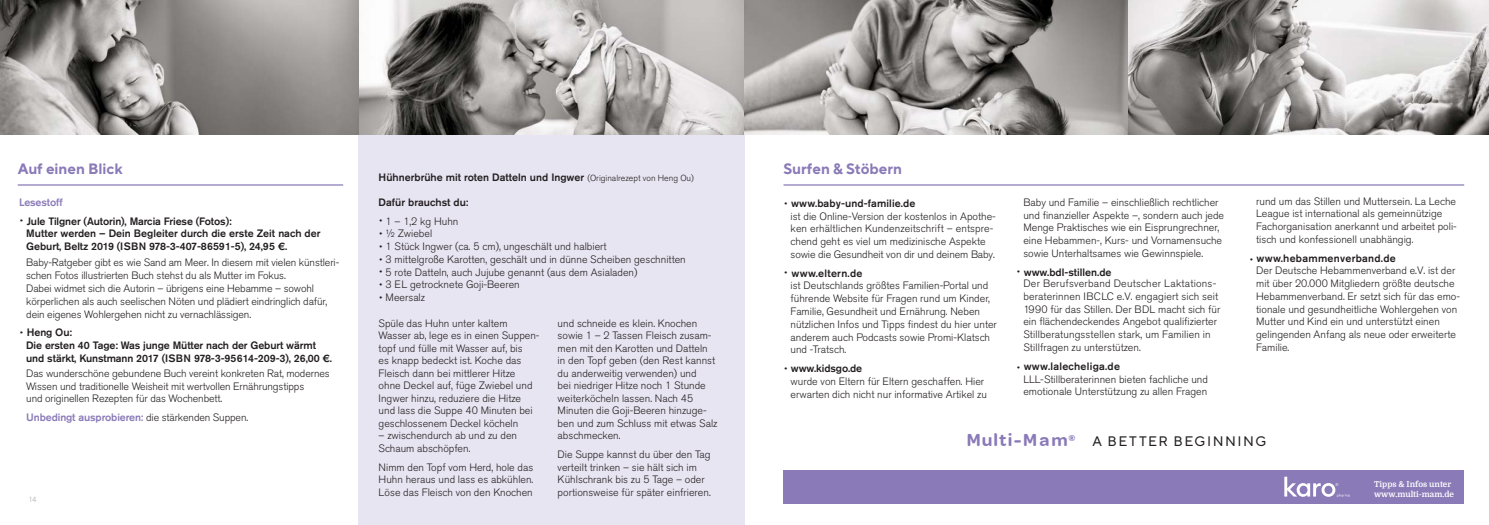
<style>
.page{position:relative;width:1489px;height:525px;background:#fff}
.page>*{position:absolute;margin:0;border:0;box-sizing:border-box;transform-origin:0 0}
.t1{font:700 15px "TT Norms Pro";color:#8a7ab8}
.t2{font:13.75px "TT Norms Pro";letter-spacing:.11em;color:#231f20}
.t3{font:300 10.62px/12.8px "Akzidenz Grotesk Std";color:#231f20}
.t4{font:500 10.62px/12.8px "Akzidenz Grotesk Std";letter-spacing:-.01em;color:#231f20}
.t5{font:300 10.62px/11.5px "Akzidenz Grotesk Std";letter-spacing:.02em;color:#231f20}
.t6{font:500 10.62px "Akzidenz Grotesk Std";letter-spacing:-.01em;color:#8a7ab8}
.t7{font:8.12px/9.8px "Domine";color:#fff}
.t8{font:300 7.5px "Akzidenz Grotesk Std";color:#a8a9ad}
.s1{font-weight:300;font-size:8.75px}
.s2{font-family:"TT Norms Pro";font-weight:400}
.s3{font-weight:500}
.s4{font-weight:300;color:#231f20}
.s5{font-family:"Omnes";font-weight:600;font-size:18.38px;color:#8a7ab8}
</style>
<div class="page">
<div style="left:358px;top:135px;width:386px;height:389px;background:#e8e5f2"></div>
<div style="left:783px;top:470px;width:680px;height:33px;background:#8a7ab8"></div>
<svg style="left:1284px;top:476px;width:65px;height:21px"></svg>
<div style="left:188px;top:0;width:556px;height:135px;background:#632162;opacity:.42"></div>
<img style="left:0;top:0;width:358px;height:135px">
<hr style="left:18px;top:184px;width:325px;height:1px;background:#8a7ab8">
<svg style="left:1127px;top:0;width:361px;height:135px;background:#a9a6a4"></svg>
<svg style="left:744px;top:0;width:383px;height:135px;background:#9a9794"></svg>
<hr style="left:783px;top:184px;width:680px;height:1px;background:#8a7ab8">
<h1 class="t1" style="left:18px;top:158px;width:106px">Auf einen Blick</h1>
<h1 class="t1" style="left:783px;top:158px;width:120px">Surfen &amp; Stöbern</h1>
<p class="t4" style="left:378px;top:170px;width:317px">Hühnerbrühe mit roten Datteln und Ingwer <span class="s1">(Originalrezept von Heng Ou)</span></p>
<p class="t4" style="left:378px;top:195px;width:91px">Dafür brauchst du:</p>
<p class="t3" style="left:378px;top:214px;width:81px"><span class="s2">•</span> 1 – 1,2 kg Huhn</p>
<p class="t3" style="left:378px;top:227px;width:55px"><span class="s2">•</span> ½ Zwiebel</p>
<p class="t3" style="left:378px;top:240px;width:229px"><span class="s2">•</span> 1 Stück Ingwer (ca. 5 cm), ungeschält und halbiert</p>
<p class="t3" style="left:378px;top:253px;width:309px"><span class="s2">•</span> 3 mittelgroße Karotten, geschält und in dünne Scheiben geschnitten</p>
<p class="t3" style="left:378px;top:265px;width:260px"><span class="s2">•</span> 5 rote Datteln, auch Jujube genannt (aus dem Asialaden)</p>
<p class="t3" style="left:378px;top:278px;width:143px"><span class="s2">•</span> 3 EL getrocknete Goji-Beeren</p>
<p class="t3" style="left:378px;top:291px;width:48px"><span class="s2">•</span> Meersalz</p>
<p class="t3" style="left:378px;top:317px;width:162px">Spüle das Huhn unter kaltem<br>Wasser ab, lege es in einen Suppen&shy;topf und fülle mit Wasser auf, bis<br>es knapp bedeckt ist. Koche das<br>Fleisch dann bei mittlerer Hitze ohne Deckel auf, füge Zwiebel und<br>Ingwer hinzu, reduziere die Hitze und lass die Suppe 40 Minuten bei geschlossenem Deckel köcheln</p>
<p class="t3" style="left:378px;top:429px;width:140px">– zwischendurch ab und zu den<br>Schaum abschöpfen.</p>
<p class="t3" style="left:378px;top:460px;width:156px;text-align:justify">Nimm den Topf vom Herd, hole das Huhn heraus und lass es abkühlen.<br>Löse das Fleisch von den Knochen</p>
<p class="t3" style="left:1256px;top:195px;width:202px">rund um das Stillen und Muttersein. La Leche League ist international als gemeinnützige Fachorganisation anerkannt und arbeitet poli&shy;tisch und konfessionell unabhängig.</p>
<p class="t3" style="left:1256px;top:252px;width:205px;text-indent:-7px"><span class="s2">•</span> <span class="s3">www.hebammenverband.de<br></span>Der Deutsche Hebammenverband e.V. ist der mit über 20.000 Mitgliedern größte deutsche Hebammenverband. Er setzt sich für das emo&shy;tionale und gesundheitliche Wohlergehen von Mutter und Kind ein und unterstützt einen gelingenden Anfang als neue oder erweiterte Familie.</p>
<p class="t3" style="left:1023px;top:196px;width:202px">Baby und Familie – einschließlich rechtlicher und finanzieller Aspekte –, sondern auch jede Menge Praktisches wie ein Eisprungrechner, eine Hebammen-, Kurs- und Vornamensuche sowie Unterhaltsames wie Gewinnspiele.</p>
<p class="t5" style="left:1023px;top:266px;width:194px;text-indent:-7px"><span class="s2">•</span> <span class="s3">www.bdl-stillen.de<br></span>Der Berufsverband Deutscher Laktations-</p>
<p class="t3" style="left:1023px;top:290px;width:198px">beraterinnen IBCLC e.V. engagiert sich seit 1990 für das Stillen. Der BDL macht sich für ein flächendeckendes Angebot qualifizierter Stillberatungsstellen stark, um Familien in Stillfragen zu unterstützen.</p>
<p class="t3" style="left:1023px;top:360px;width:186px;text-indent:-7px"><span class="s2">•</span> <span class="s3">www.lalecheliga.de<br></span>LLL-Stillberaterinnen bieten fachliche und emotionale Unterstützung zu allen Fragen</p>
<p class="t6" style="left:19px;top:195px;width:45px">Lesestoff</p>
<p class="t4" style="left:26px;top:214px;width:296px;text-indent:-7px"><span class="s2">•</span> Jule Tilgner (Autorin), Marcia Friese (Fotos):<br>Mutter werden – Dein Begleiter durch die erste Zeit nach der<br>Geburt, Beltz 2019 (ISBN 978-3-407-86591-5), 24,95 €.</p>
<p class="t3" style="left:26px;top:256px;width:314px">Baby-Ratgeber gibt es wie Sand am Meer. In diesem mit vielen künstleri&shy;schen Fotos illustrierten Buch stehst du als Mutter im Fokus.<br>Dabei widmet sich die Autorin – übrigens eine Hebamme – sowohl körperlichen als auch seelischen Nöten und plädiert eindringlich dafür, dein eigenes Wohlergehen nicht zu vernachlässigen.</p>
<p class="t4" style="left:26px;top:326px;width:307px;text-indent:-7px"><span class="s2">•</span> Heng Ou:<br>Die ersten 40 Tage: Was junge Mütter nach der Geburt wärmt und stärkt, Kunstmann 2017 (ISBN 978-3-95614-209-3), 26,00 €.</p>
<p class="t3" style="left:26px;top:367px;width:305px">Das wunderschöne gebundene Buch vereint konkreten Rat, modernes<br>Wissen und traditionelle Weisheit mit wertvollen Ernährungstipps<br>und originellen Rezepten für das Wochenbett.</p>
<p class="t6" style="left:26px;top:410px;width:223px">Unbedingt ausprobieren: <span class="s4">die stärkenden Suppen.</span></p>
<p class="t3" style="left:790px;top:197px;width:207px;text-indent:-7px"><span class="s2">•</span> <span class="s3">www.baby-und-familie.de<br></span>ist die Online-Version der kostenlos in Apothe&shy;ken erhältlichen Kundenzeitschrift – entspre&shy;chend geht es viel um medizinische Aspekte sowie die Gesundheit von dir und deinem Baby.</p>
<p class="t3" style="left:790px;top:267px;width:208px;text-indent:-7px"><span class="s2">•</span> <span class="s3">www.eltern.de<br></span>ist Deutschlands größtes Familien-Portal und führende Website für Fragen rund um Kinder, Familie, Gesundheit und Ernährung. Neben nützlichen Infos und Tipps findest du hier unter anderem auch Podcasts sowie Promi-Klatsch und -Tratsch.</p>
<p class="t3" style="left:790px;top:362px;width:198px;text-indent:-7px"><span class="s2">•</span> <span class="s3">www.kidsgo.de<br></span>wurde von Eltern für Eltern geschaffen. Hier erwarten dich nicht nur informative Artikel zu</p>
<p class="t3" style="left:557px;top:317px;width:161px">und schneide es klein. Knochen sowie 1 – 2 Tassen Fleisch zusam&shy;men mit den Karotten und Datteln in den Topf geben (den Rest kannst du anderweitig verwenden) und<br>bei niedriger Hitze noch 1 Stunde weiterköcheln lassen. Nach 45<br>Minuten die Goji-Beeren hinzuge&shy;ben und zum Schluss mit etwas Salz abschmecken.</p>
<p class="t3" style="left:557px;top:448px;width:155px">Die Suppe kannst du über den Tag verteilt trinken – sie hält sich im Kühlschrank bis zu 5 Tage – oder portionsweise für später einfrieren.</p>
<p class="t2" style="left:966px;top:431px;width:301px"><span class="s5">Multi-Mam</span><sup>®</sup> A BETTER BEGINNING</p>
<p class="t7" style="left:1373px;top:479px;width:82px">Tipps &amp; Infos unter www.multi-mam.de</p>
<p class="t8" style="left:28px;top:495px;width:10px">14</p>
</div>
